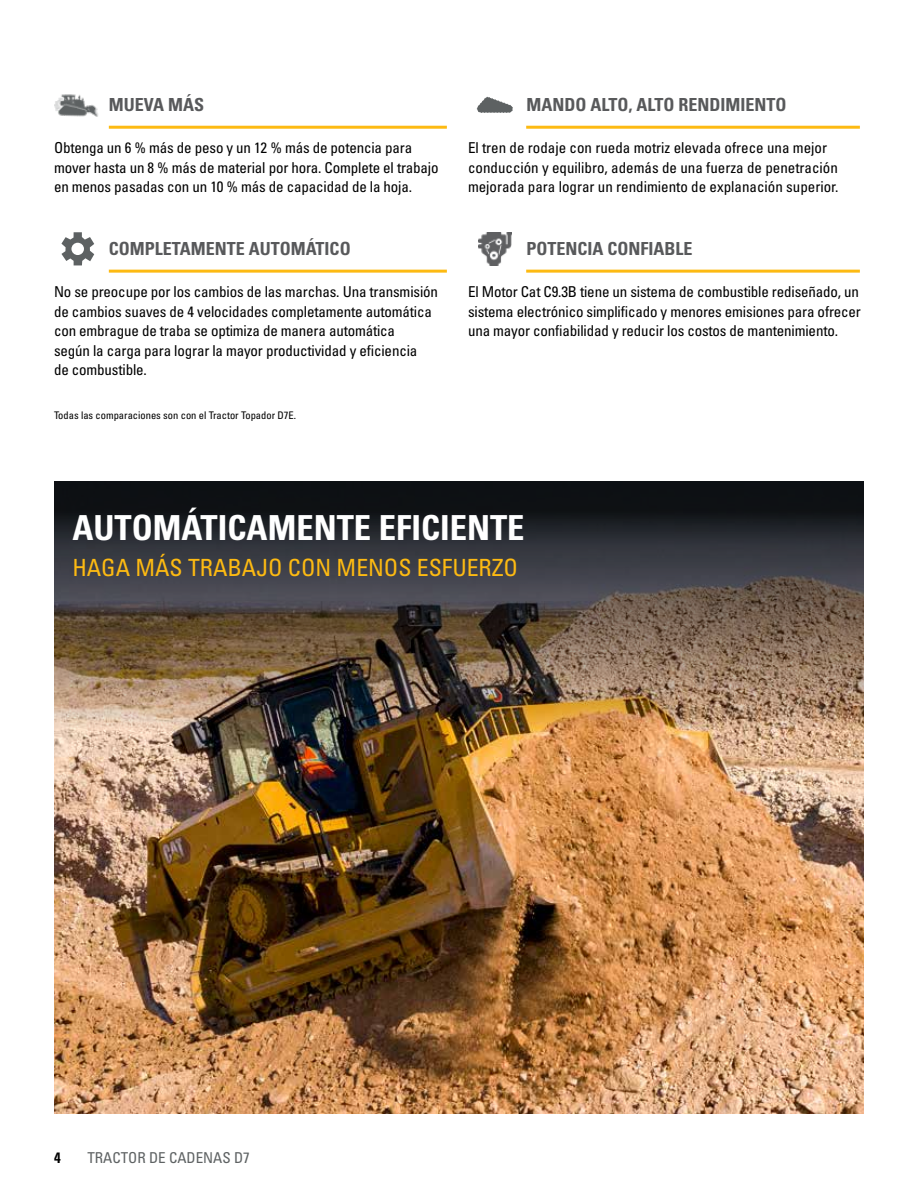
<style>
.page{position:relative;width:918px;height:1188px;background:#fff}
.page>*{position:absolute;margin:0;border:0;box-sizing:border-box;transform-origin:0 0}
.Headline_small_white{font:34.5px "Univers LTCYR 67 Bold Cond";color:#fff}
.Subhead_small_yellow{font:condensed 23.7px "Univers LTCYR 57";color:#fdba12}
.Subhead_small_gray{font:18px "Univers LTCYR 67 Bold Cond";color:#58595b}
.Body_copy{font:condensed 15px/19.5px "Univers LTCYR 57";letter-spacing:-.01em;color:#000}
.t1{font:condensed 15px "Univers LTCYR 57";color:#5e6263}
.t2{font:15px "Univers LTCYR 67 Bold Cond";color:#000}
.t3{font:condensed 10.5px "Univers LTCYR 57";color:#000}
</style>
<div class="page">
<img style="left:54px;top:482px;width:810px;height:631px">
<hr style="left:109px;top:126px;width:338px;height:3px;background:#fdba12">
<hr style="left:109px;top:270px;width:338px;height:3px;background:#fdba12">
<hr style="left:526px;top:126px;width:334px;height:3px;background:#fdba12">
<img style="left:54px;top:81px;width:48px;height:48px;border-radius:24px">
<hr style="left:526px;top:270px;width:334px;height:3px;background:#fdba12">
<svg style="left:61px;top:232px;width:33px;height:33px"></svg>
<svg style="left:477px;top:97px;width:36px;height:16px"></svg>
<img style="left:478px;top:233px;width:33px;height:32px">
<p class="Subhead_small_gray" style="left:109px;top:94px;width:97px">MUEVA MÁS</p>
<p class="Subhead_small_gray" style="left:527px;top:94px;width:261px">MANDO ALTO, ALTO RENDIMIENTO</p>
<p class="Body_copy" style="left:54px;top:138px;width:386px">Obtenga un 6 % más de peso y un 12 % más de potencia para mover hasta un 8 % más de material por hora. Complete el trabajo en menos pasadas con un 10 % más de capacidad de la hoja.</p>
<p class="Body_copy" style="left:468px;top:138px;width:372px">El tren de rodaje con rueda motriz elevada ofrece una mejor conducción y equilibro, además de una fuerza de penetración mejorada para lograr un rendimiento de explanación superior.</p>
<p class="Subhead_small_gray" style="left:109px;top:238px;width:243px">COMPLETAMENTE AUTOMÁTICO</p>
<p class="Subhead_small_gray" style="left:527px;top:238px;width:168px">POTENCIA CONFIABLE</p>
<p class="Body_copy" style="left:54px;top:282px;width:386px">No se preocupe por los cambios de las marchas. Una transmisión de cambios suaves de 4 velocidades completamente automática con embrague de traba se optimiza de manera automática<br>según la carga para lograr la mayor productividad y eficiencia<br>de combustible.</p>
<p class="Body_copy" style="left:468px;top:282px;width:394px;text-align:justify">El Motor Cat C9.3B tiene un sistema de combustible rediseñado, un sistema electrónico simplificado y menores emisiones para ofrecer una mayor confiabilidad y reducir los costos de mantenimiento.</p>
<p class="t3" style="left:54px;top:408px;width:244px">Todas las comparaciones son con el Tractor Topador D7E.</p>
<p class="Headline_small_white" style="left:72px;top:507px;width:454px">AUTOMÁTICAMENTE EFICIENTE</p>
<p class="Subhead_small_yellow" style="left:72px;top:553px;width:447px">HAGA MÁS TRABAJO CON MENOS ESFUERZO</p>
<p class="t2" style="left:54px;top:1148px;width:8px">4</p>
<p class="t1" style="left:87px;top:1148px;width:164px">TRACTOR DE CADENAS D7</p>
</div>
